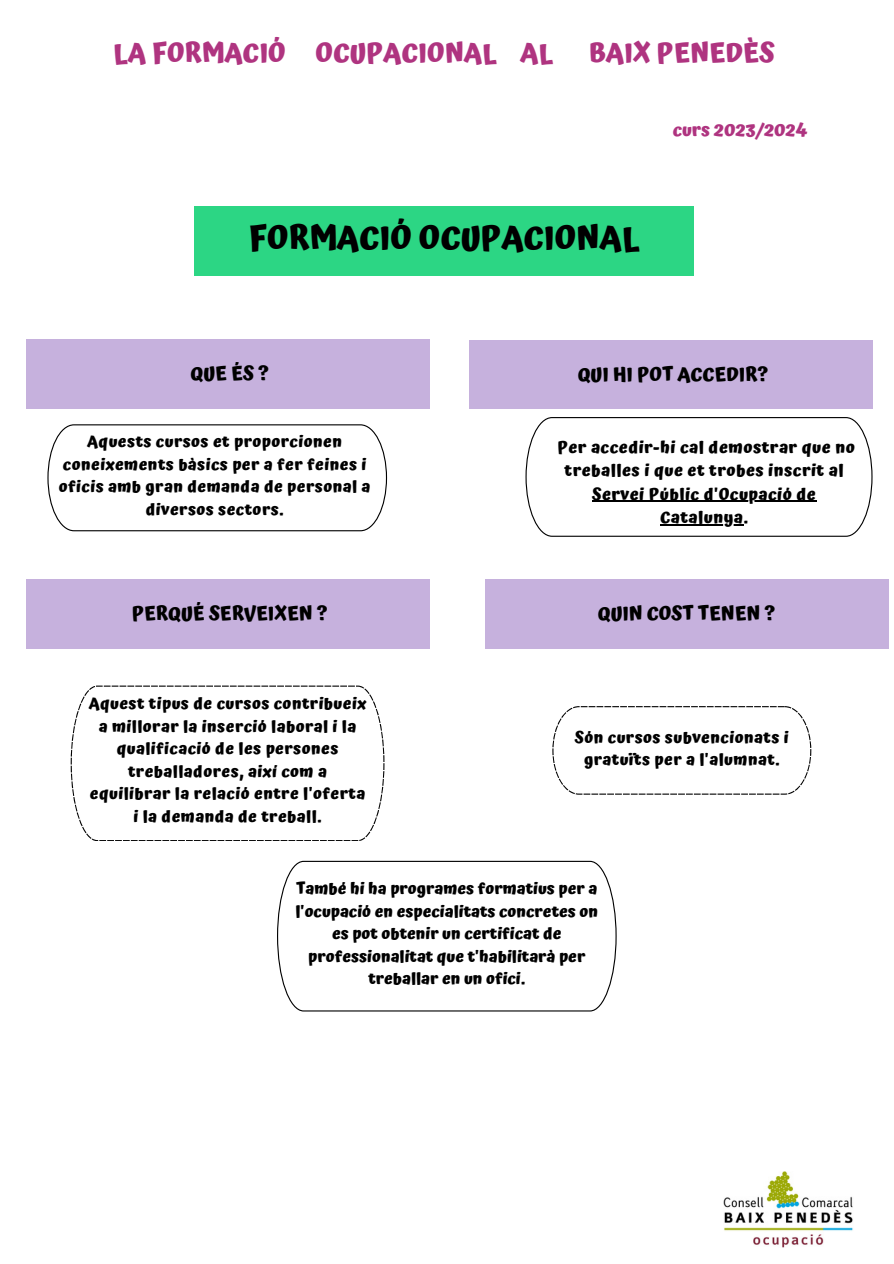
<style>
.page{position:relative;width:894px;height:1264px;background:#fff}
.page>*{position:absolute;margin:0;border:0;box-sizing:border-box;transform-origin:0 0}
.t1{font:700 32.85px "Atma";color:#000}
.t2{font:700 27px "Atma";color:#af3480}
.t3{font:700 19.35px "Atma";color:#000}
.t4{font:700 18px "Atma";color:#af3480}
.t5{font:700 16.65px/23.2px "Atma";letter-spacing:.025em;color:#000;text-align:center}
.t6{font:700 16.2px/22.5px "Atma";letter-spacing:.025em;color:#000;text-align:center}
.t7{font:700 16.2px/22.5px "Atma";color:#000;text-align:center}
</style>
<div class="page">
<svg style="left:525px;top:417px;width:347px;height:120px"></svg>
<svg style="left:71px;top:685px;width:313px;height:155px"></svg>
<svg style="left:47px;top:424px;width:340px;height:107px"></svg>
<svg style="left:552px;top:706px;width:259px;height:88px"></svg>
<svg style="left:277px;top:860px;width:339px;height:151px"></svg>
<hr style="left:592px;top:501px;width:224px;height:1px;background:#000">
<hr style="left:660px;top:524px;width:83px;height:1px;background:#000">
<img style="left:723px;top:1171px;width:130px;height:76px">
<div style="left:26px;top:339px;width:403px;height:69px;background:#c6b1dd"></div>
<div style="left:469px;top:340px;width:403px;height:69px;background:#c6b1dd"></div>
<div style="left:26px;top:579px;width:403px;height:69px;background:#c6b1dd"></div>
<div style="left:484px;top:579px;width:404px;height:69px;background:#c6b1dd"></div>
<div style="left:194px;top:206px;width:499px;height:69px;background:#2cd684"></div>
<h4 class="t2" style="left:113px;top:37px;width:441px">LA FORMACIÓ OCUPACIONAL AL</h4>
<h4 class="t2" style="left:588px;top:37px;width:187px">BAIX PENEDÈS</h4>
<h1 class="t1" style="left:248px;top:218px;width:392px">FORMACIÓ OCUPACIONAL</h1>
<h1 class="t4" style="left:672px;top:119px;width:136px">curs 2023/2024</h1>
<p class="t3" style="left:190px;top:362px;width:80px">QUE ÉS ?</p>
<p class="t3" style="left:577px;top:363px;width:192px">QUI HI POT ACCEDIR?</p>
<p class="t6" style="left:59px;top:430px;width:313px">Aquests cursos et proporcionen coneixements bàsics per a fer feines i oficis amb gran demanda de personal a diversos sectors.</p>
<p class="t5" style="left:557px;top:436px;width:299px">Per accedir-hi cal demostrar que no treballes i que et trobes inscrit al</p>
<p class="t5" style="left:592px;top:482px;width:225px">Servei Públic d'Ocupació de</p>
<h3 class="t5" style="left:660px;top:505px;width:89px">Catalunya.</h3>
<p class="t3" style="left:132px;top:601px;width:197px">PERQUÉ SERVEIXEN ?</p>
<p class="t3" style="left:597px;top:601px;width:179px">QUIN COST TENEN ?</p>
<h3 class="t6" style="left:89px;top:692px;width:279px">Aquest tipus de cursos contribueix a millorar la inserció laboral i la qualificació de les persones treballadores, així com a equilibrar la relació entre l'oferta i la demanda de treball.</h3>
<h3 class="t6" style="left:575px;top:725px;width:215px">Són cursos subvencionats i gratuïts per a l'alumnat.</h3>
<h3 class="t7" style="left:295px;top:877px;width:304px">També hi ha programes formatius per a l'ocupació en especialitats concretes on es pot obtenir un certificat de professionalitat que t'habilitarà per treballar en un ofici.</h3>
</div>
